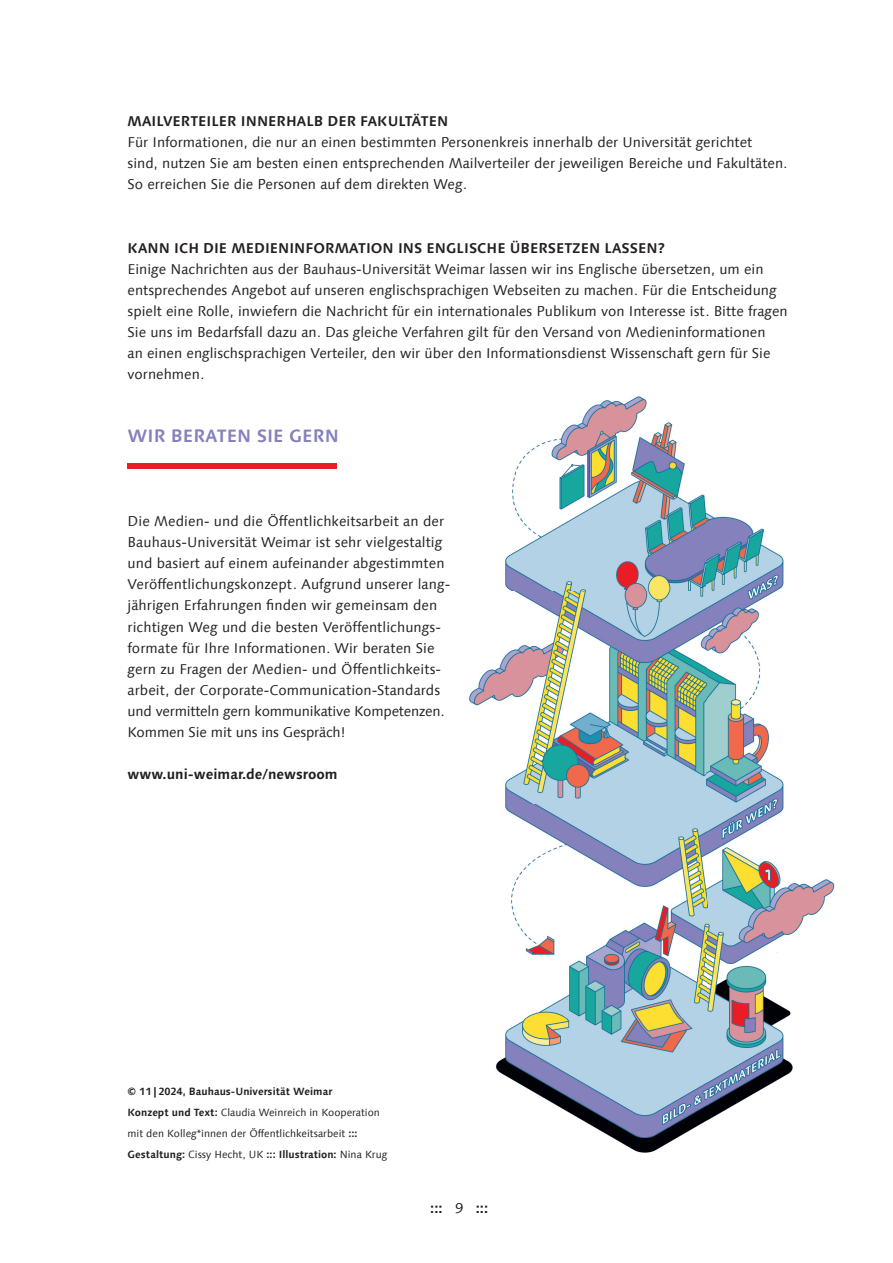
<style>
.page{position:relative;width:893px;height:1263px;background:#fff}
.page>*{position:absolute;margin:0;border:0;box-sizing:border-box;transform-origin:0 0}
.t1{font:700 18px "Linotype Syntax Com";color:#8581bd}
.t2{font:14.25px/21px "Linotype Syntax Com";color:#231f20}
.t3{font:700 14.25px "Linotype Syntax Com";color:#231f20}
.t4{font:10.5px/21px "Linotype Syntax Com";color:#231f20}
.s1{font-weight:700}
.s2{font-weight:400}
</style>
<div class="page">
<div style="left:128px;top:463px;width:209px;height:6px;background:#ea1f26"></div>
<img style="left:469px;top:396px;width:366px;height:757px">
<p class="t3" style="left:128px;top:112px;width:322px">MAILVERTEILER INNERHALB DER FAKULTÄTEN</p>
<p class="t2" style="left:128px;top:132px;width:661px">Für Informationen, die nur an einen bestimmten Personenkreis innerhalb der Universität gerichtet<br>sind, nutzen Sie am besten einen entsprechenden Mailverteiler der jeweiligen Bereiche und Fakultäten.<br>So erreichen Sie die Personen auf dem direkten Weg.</p>
<p class="t3" style="left:128px;top:239px;width:539px">KANN ICH DIE MEDIENINFORMATION INS ENGLISCHE ÜBERSETZEN LASSEN?</p>
<p class="t2" style="left:128px;top:258px;width:662px">Einige Nachrichten aus der Bauhaus-Universität Weimar lassen wir ins Englische übersetzen, um ein entsprechendes Angebot auf unseren englischsprachigen Webseiten zu machen. Für die Entscheidung spielt eine Rolle, inwiefern die Nachricht für ein internationales Publikum von Interesse ist. Bitte fragen Sie uns im Bedarfsfall dazu an. Das gleiche Verfahren gilt für den Versand von Medieninformationen<br>an einen englischsprachigen Verteiler, den wir über den Informationsdienst Wissenschaft gern für Sie vornehmen.</p>
<p class="t1" style="left:128px;top:424px;width:213px">WIR BERATEN SIE GERN</p>
<p class="t2" style="left:128px;top:511px;width:324px">Die Medien- und die Öffentlichkeitsarbeit an der Bauhaus-Universität Weimar ist sehr vielgestaltig und basiert auf einem aufeinander abgestimmten Veröffentlichungskonzept. Aufgrund unserer lang&shy;jährigen Erfahrungen finden wir gemeinsam den richtigen Weg und die besten Veröffentlichungs&shy;formate für Ihre Informationen. Wir beraten Sie gern zu Fragen der Medien- und Öffentlichkeits&shy;arbeit, der Corporate-Communication-Standards und vermitteln gern kommunikative Kompetenzen.<br>Kommen Sie mit uns ins Gespräch!</p>
<p class="t3" style="left:128px;top:765px;width:212px">www.uni-weimar.de/newsroom</p>
<p class="t4" style="left:128px;top:1080px;width:261px"><span class="s1">© 11 |2024, Bauhaus-Universität Weimar<br>Konzept und Text:</span> Claudia Weinreich in Kooperation mit den Kolleg*innen der Öffentlichkeitsarbeit <span class="s1">:::<br>Gestaltung:</span> Cissy Hecht, UK <span class="s1">::: Illustration:</span> Nina Krug</p>
<p class="t3" style="left:430px;top:1199px;width:59px">::: <span class="s2">9</span> :::</p>
</div>
